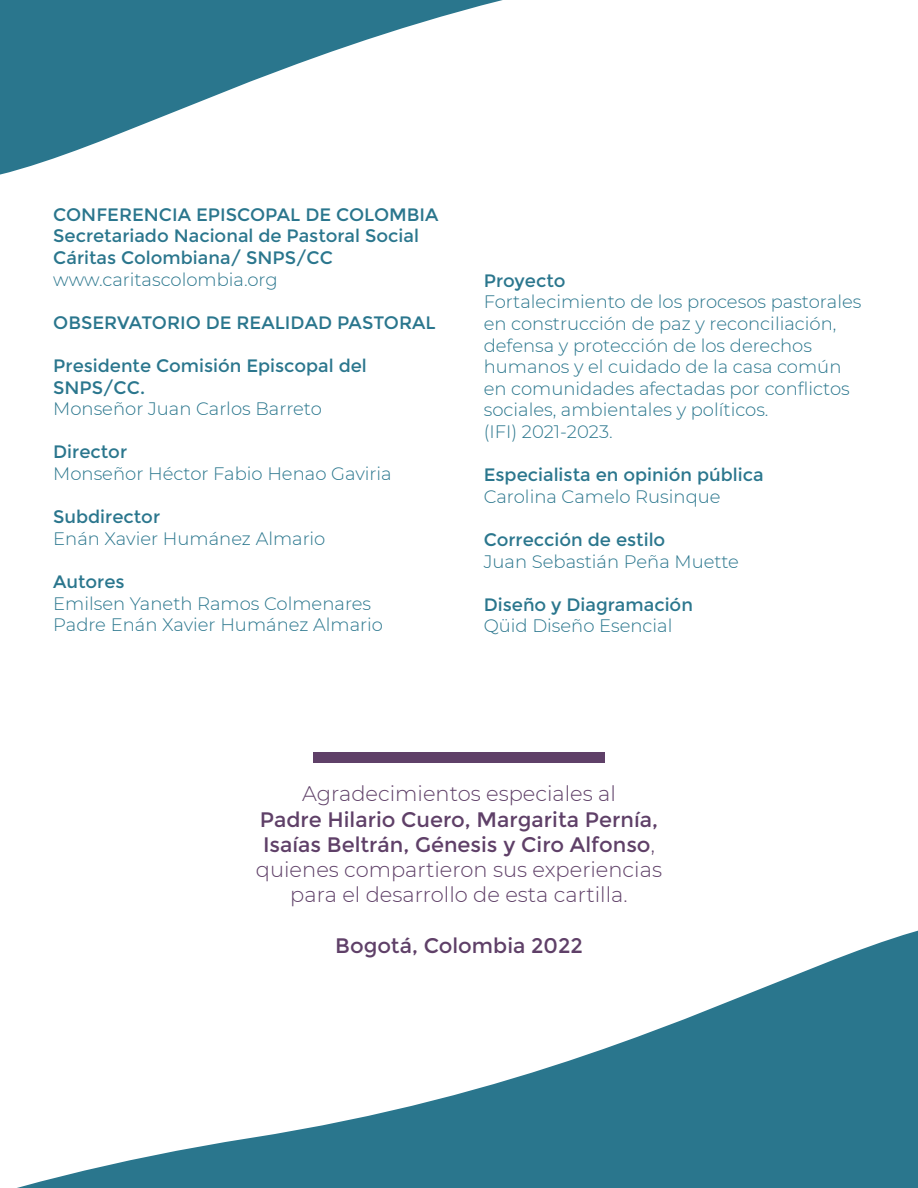
<style>
.page{position:relative;width:918px;height:1188px;background:#fff}
.page>*{position:absolute;margin:0;border:0;box-sizing:border-box;transform-origin:0 0}
.t1{font:21px/25.2px "Montserrat";color:#5f4068;text-align:center}
.t2{font:300 21px "Montserrat";color:#5f4068}
.t3{font:300 18px/21.6px "Montserrat";color:#2a768d}
.t4{font:18px/21.6px "Montserrat";color:#2a768d}
.s1{font-weight:300}
</style>
<div class="page">
<svg style="left:17px;top:930px;width:901px;height:258px"></svg>
<svg style="left:0;top:0;width:503px;height:175px"></svg>
<div style="left:313px;top:752px;width:292px;height:11px;background:#5f4068"></div>
<p class="t4" style="left:53px;top:204px;width:387px">CONFERENCIA EPISCOPAL DE COLOMBIA<br>Secretariado Nacional de Pastoral Social<br>Cáritas Colombiana/ SNPS/CC</p>
<p class="t3" style="left:53px;top:268px;width:226px">www.caritascolombia.org</p>
<p class="t4" style="left:53px;top:312px;width:384px">OBSERVATORIO DE REALIDAD PASTORAL</p>
<p class="t4" style="left:53px;top:355px;width:315px">Presidente Comisión Episcopal del<br>SNPS/CC.</p>
<p class="t3" style="left:53px;top:398px;width:270px">Monseñor Juan Carlos Barreto</p>
<p class="t4" style="left:53px;top:442px;width:75px">Director</p>
<p class="t3" style="left:53px;top:462px;width:340px">Monseñor Héctor Fabio Henao Gaviria</p>
<p class="t4" style="left:53px;top:506px;width:108px">Subdirector</p>
<p class="t3" style="left:53px;top:527px;width:274px">Enán Xavier Humánez Almario</p>
<p class="t4" style="left:53px;top:571px;width:73px">Autores</p>
<p class="t3" style="left:53px;top:592px;width:331px">Emilsen Yaneth Ramos Colmenares<br>Padre Enán Xavier Humánez Almario</p>
<p class="t4" style="left:484px;top:270px;width:83px">Proyecto</p>
<p class="t3" style="left:484px;top:291px;width:379px">Fortalecimiento de los procesos pastorales en construcción de paz y reconciliación, defensa y protección de los derechos humanos y el cuidado de la casa común en comunidades afectadas por conflictos sociales, ambientales y políticos.<br>(IFI) 2021-2023.</p>
<p class="t4" style="left:484px;top:464px;width:281px">Especialista en opinión pública</p>
<p class="t3" style="left:484px;top:485px;width:238px">Carolina Camelo Rusinque</p>
<p class="t4" style="left:484px;top:529px;width:183px">Corrección de estilo</p>
<p class="t3" style="left:484px;top:550px;width:257px">Juan Sebastián Peña Muette</p>
<p class="t4" style="left:484px;top:594px;width:211px">Diseño y Diagramación</p>
<p class="t3" style="left:484px;top:615px;width:190px">Qüid Diseño Esencial</p>
<p class="t2" style="left:302px;top:780px;width:315px">Agradecimientos especiales al</p>
<p class="t1" style="left:256px;top:807px;width:408px">Padre Hilario Cuero, Margarita Pernía, Isaías Beltrán, Génesis y Ciro Alfonso<span class="s1">, quienes compartieron sus experiencias para el desarrollo de esta cartilla.</span></p>
<p class="t1" style="left:335px;top:933px;width:249px">Bogotá, Colombia 2022</p>
</div>
